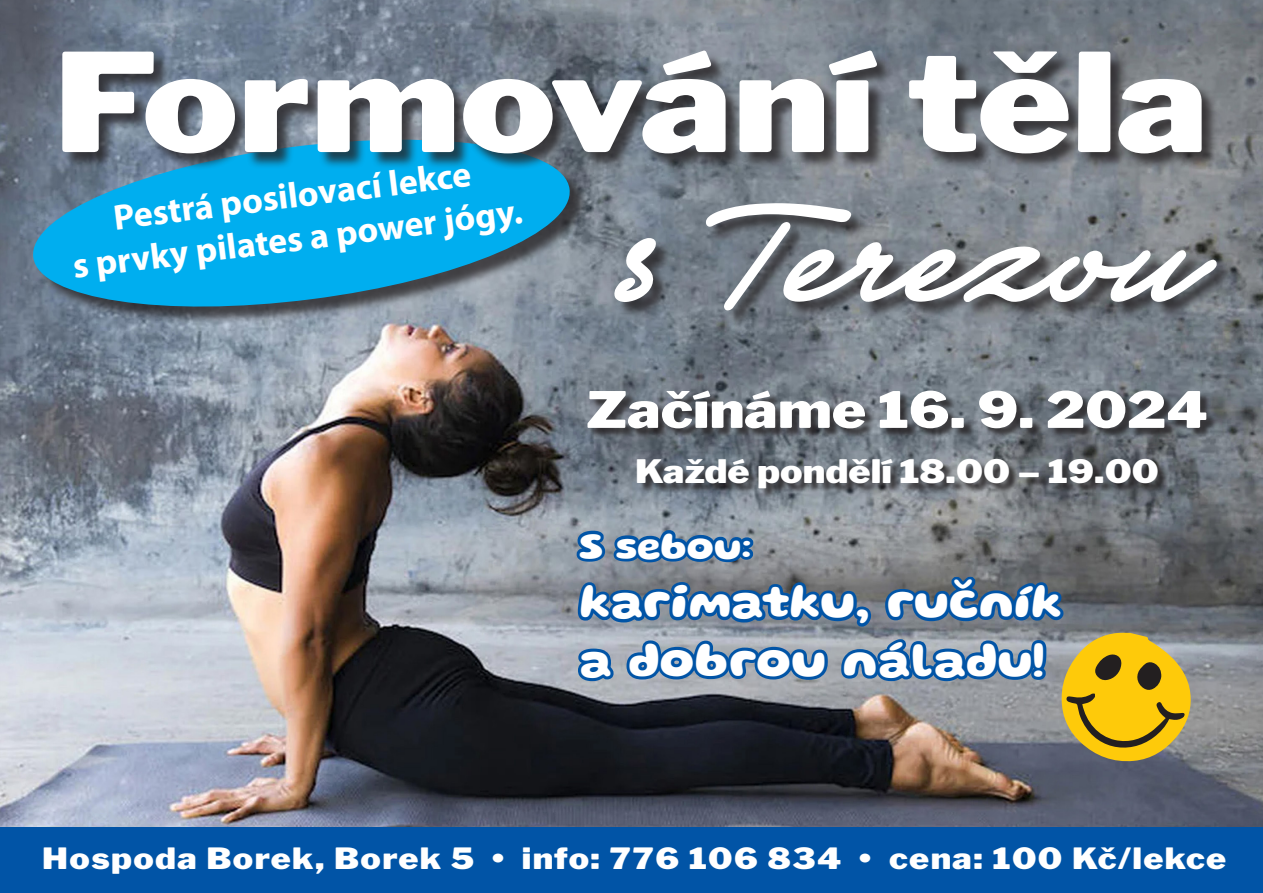
<style>
.page{position:relative;width:1263px;height:893px;background:#fff}
.page>*{position:absolute;margin:0;border:0;box-sizing:border-box;transform-origin:0 0}
.t1{font:162.45px "Society Editor Personal Use";color:#fff}
.t2{font:900 135.45px "Libre Franklin";color:#fff;scale:1.18 1}
.t3{font:900 49.65px "Libre Franklin";color:#fff;scale:1.17 1}
.t4{font:700 48.9px/58.7px "Gluten";color:#fff}
.t5{font:700 38.25px "Gluten";color:#fff}
.t6{font:700 36px/43.2px "Myriad Pro";color:#fff;text-align:center}
.t7{font:900 32.1px "Libre Franklin";color:#fff;scale:1.17 1}
.t8{font:900 29.1px "Libre Franklin";letter-spacing:.04em;color:#fff;scale:1.17 1}
</style>
<div class="page">
<img style="left:0;top:0;width:1263px;height:828px">
<div style="left:589px;top:392px;width:628px;height:107px;background:#231f20;opacity:.75"></div>
<svg style="left:28px;top:128px;width:35px;height:190px;background:#5484a0"></svg>
<div style="left:63px;top:52px;width:1170px;height:275px;background:#231f20;opacity:.75"></div>
<div style="left:0;top:828px;width:1263px;height:65px;background:#0154a6"></div>
<svg style="left:571px;top:110px;width:620px;height:653px;background:#6b737a"></svg>
<p class="t2" style="left:54px;top:-6px;width:980px">Formování těla</p>
<p class="t6" style="left:65px;top:201px;width:454px;rotate:-7deg">Pestrá posilovací lekce<br>s prvky pilates a power jógy.</p>
<p class="t1" style="left:627px;top:167px;width:583px">s Terezou</p>
<p class="t3" style="left:586px;top:370px;width:533px">Začínáme 16. 9. 2024</p>
<p class="t7" style="left:635px;top:445px;width:449px">Každé pondělí 18.00 – 19.00</p>
<p class="t5" style="left:579px;top:517px;width:174px">S sebou:</p>
<p class="t4" style="left:579px;top:567px;width:484px">karimatku, ručník a dobrou náladu!</p>
<p class="t8" style="left:42px;top:835px;width:1013px">Hospoda Borek, Borek 5 • info: 776 106 834 • cena: 100 Kč/lekce</p>
</div>
